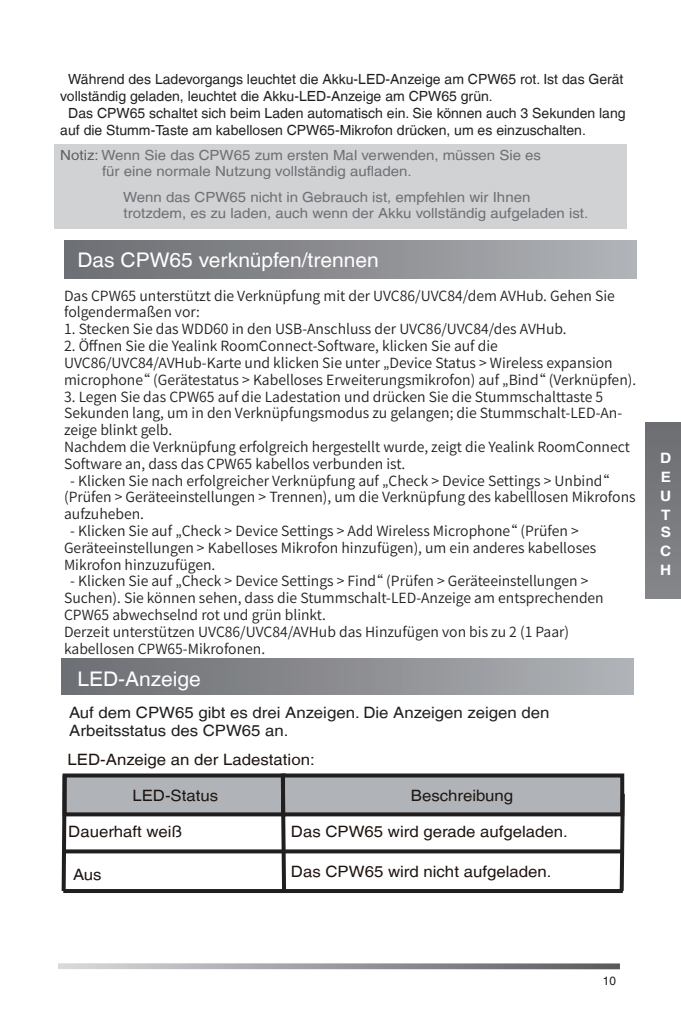
<style>
.page{position:relative;width:681px;height:1021px;background:#fff}
.page>*{position:absolute;margin:0;border:0;box-sizing:border-box;transform-origin:0 0}
.t1{font:20px "Helvetica LT";color:#fff;scale:1.04 1}
.t2{font:15.6px "Helvetica LT";color:#1f1510;scale:1.07 1}
.t3{font:15.6px/18.8px "Helvetica LT";color:#211e20;scale:1.07 1}
.t4{font:700 14.4px/19.2px "Helvetica LT";color:#fff;text-align:justify;scale:1.07 1}
.t5{font:14px/16.8px "Source Han Sans CN";color:#231f20}
.t6{font:14px "Helvetica LT";color:#231f20}
.t7{font:14px/15.6px "Helvetica LT";color:#6d7074;scale:1.07 1}
.t8{font:12px "Helvetica LT";color:#211e20}
.s1{color:#5d6062}
</style>
<div class="page">
<div style="left:54px;top:144px;width:572px;height:84px;background:#d0d2d4"></div>
<div style="left:64px;top:241px;width:572px;height:37px;background:linear-gradient(to right,#6b6c71,#b0b2b6)"></div>
<div style="left:62px;top:658px;width:571px;height:36px;background:linear-gradient(to right,#6b6c71,#afb1b5)"></div>
<div style="left:62px;top:773px;width:223px;height:43px;background:#b0b4b8;border:4px solid #211e20"></div>
<div style="left:281px;top:773px;width:343px;height:43px;background:#b0b4b8;border:4px solid #211e20"></div>
<svg style="left:278px;top:773px;width:10px;height:116px"></svg>
<svg style="left:67px;top:849px;width:552px;height:4px;background:#383537"></svg>
<svg style="left:619px;top:793px;width:5px;height:98px"></svg>
<hr style="left:63px;top:889px;width:559px;height:4px;background:#211e20">
<div style="left:62px;top:775px;width:5px;height:116px;background:#211e20"></div>
<div style="left:645px;top:422px;width:35px;height:176px;background:#787a7d"></div>
<svg style="left:58px;top:963px;width:561px;height:6px;background:#9fa0a3"></svg>
<p class="t6" style="left:68px;top:71px;width:556px">Während des Ladevorgangs leuchtet die Akku-LED-Anzeige am CPW65 rot. Ist das Gerät</p>
<p class="t6" style="left:60px;top:88px;width:434px">vollständig geladen, leuchtet die Akku-LED-Anzeige am CPW65 grün.</p>
<p class="t6" style="left:68px;top:105px;width:558px">Das CPW65 schaltet sich beim Laden automatisch ein. Sie können auch 3 Sekunden lang</p>
<p class="t6" style="left:60px;top:122px;width:527px">auf die Stumm-Taste am kabellosen CPW65-Mikrofon drücken, um es einzuschalten.</p>
<p class="t7" style="left:102px;top:147px;width:411px;text-indent:-42px"><span class="s1">Notiz:</span> Wenn Sie das CPW65 zum ersten Mal verwenden, müssen Sie es für eine normale Nutzung vollständig aufladen.</p>
<p class="t7" style="left:123px;top:189px;width:436px">Wenn das CPW65 nicht in Gebrauch ist, empfehlen wir Ihnen trotzdem, es zu laden, auch wenn der Akku vollständig aufgeladen ist.</p>
<h1 class="t1" style="left:77px;top:248px;width:291px">Das CPW65 verknüpfen/trennen</h1>
<p class="t5" style="left:64px;top:287px;width:552px">Das CPW65 unterstützt die Verknüpfung mit der UVC86/UVC84/dem AVHub. Gehen Sie folgendermaßen vor:</p>
<p class="t5" style="left:64px;top:321px;width:504px">1. Stecken Sie das WDD60 in den USB-Anschluss der UVC86/UVC84/des AVHub.</p>
<p class="t5" style="left:64px;top:338px;width:573px">2. Öffnen Sie die Yealink RoomConnect-Software, klicken Sie auf die<br>UVC86/UVC84/AVHub-Karte und klicken Sie unter „Device Status &gt; Wireless expansion microphone“ (Gerätestatus &gt; Kabelloses Erweiterungsmikrofon) auf „Bind“ (Verknüpfen).</p>
<p class="t5" style="left:64px;top:388px;width:567px">3. Legen Sie das CPW65 auf die Ladestation und drücken Sie die Stummschalttaste 5<br>Sekunden lang, um in den Verknüpfungsmodus zu gelangen; die Stummschalt-LED-An&shy;zeige blinkt gelb.<br>Nachdem die Verknüpfung erfolgreich hergestellt wurde, zeigt die Yealink RoomConnect Software an, dass das CPW65 kabellos verbunden ist.</p>
<p class="t5" style="left:64px;top:472px;width:573px;text-indent:6px">- Klicken Sie nach erfolgreicher Verknüpfung auf „Check &gt; Device Settings &gt; Unbind“ (Prüfen &gt; Geräteeinstellungen &gt; Trennen), um die Verknüpfung des kabelllosen Mikrofons aufzuheben.</p>
<p class="t5" style="left:64px;top:522px;width:533px;text-indent:6px">- Klicken Sie auf „Check &gt; Device Settings &gt; Add Wireless Microphone“ (Prüfen &gt;<br>Geräteeinstellungen &gt; Kabelloses Mikrofon hinzufügen), um ein anderes kabelloses<br>Mikrofon hinzuzufügen.</p>
<p class="t5" style="left:64px;top:573px;width:541px;text-indent:6px">- Klicken Sie auf „Check &gt; Device Settings &gt; Find“ (Prüfen &gt; Geräteeinstellungen &gt; Suchen). Sie können sehen, dass die Stummschalt-LED-Anzeige am entsprechenden CPW65 abwechselnd rot und grün blinkt.<br>Derzeit unterstützen UVC86/UVC84/AVHub das Hinzufügen von bis zu 2 (1 Paar) kabellosen CPW65-Mikrofonen.</p>
<h1 class="t1" style="left:77px;top:667px;width:120px">LED-Anzeige</h1>
<p class="t3" style="left:69px;top:702px;width:450px">Auf dem CPW65 gibt es drei Anzeigen. Die Anzeigen zeigen den<br>Arbeitsstatus des CPW65 an.</p>
<p class="t2" style="left:68px;top:750px;width:232px">LED-Anzeige an der Ladestation:</p>
<p class="t2" style="left:132px;top:786px;width:82px">LED-Status</p>
<p class="t2" style="left:410px;top:786px;width:97px">Beschreibung</p>
<p class="t2" style="left:68px;top:822px;width:108px">Dauerhaft weiß</p>
<p class="t2" style="left:291px;top:822px;width:260px">Das CPW65 wird gerade aufgeladen.</p>
<p class="t2" style="left:73px;top:865px;width:28px">Aus</p>
<p class="t2" style="left:291px;top:862px;width:245px">Das CPW65 wird nicht aufgeladen.</p>
<p class="t4" style="left:660px;top:447px;width:12px">D E U T</p>
<p class="t4" style="left:660px;top:522px;width:12px">S C H</p>
<p class="t8" style="left:602px;top:974px;width:15px">10</p>
</div>
